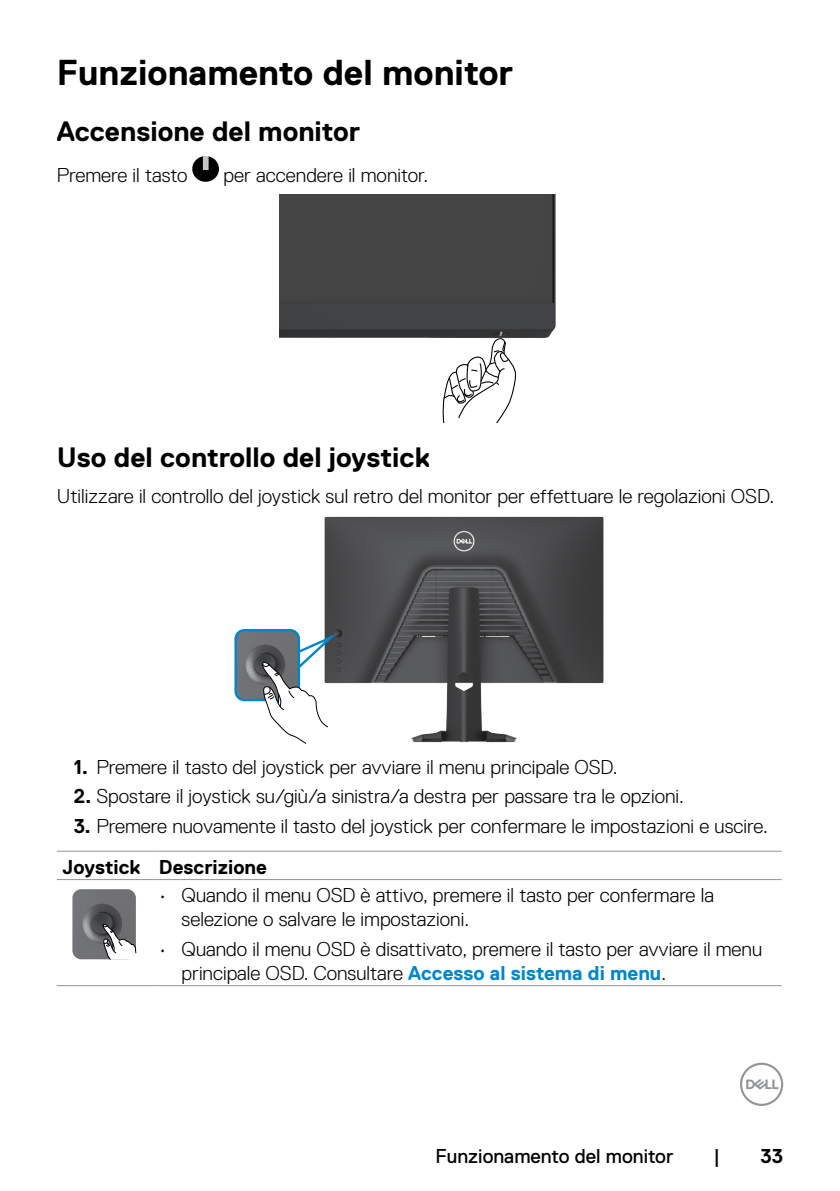
<style>
.page{position:relative;width:840px;height:1191px;background:#fff}
.page>*{position:absolute;margin:0;border:0;box-sizing:border-box;transform-origin:0 0}
.t1{font:700 36px "Dell Replica";color:#000}
.t2{font:700 28px "Dell Replica";color:#000}
.t3{font:300 20px/24px "Dell Replica";color:#000}
.t4{font:20px "Dell Replica";color:#000}
.t5{font:700 20px "Dell Replica";color:#000}
.s1{font-weight:700}
.s2{font-weight:700;color:#0087cb}
</style>
<div class="page">
<svg style="left:740px;top:1062px;width:42px;height:44px"></svg>
<img style="left:193px;top:156px;width:25px;height:26px">
<svg style="left:442px;top:342px;width:74px;height:80px"></svg>
<img style="left:279px;top:195px;width:277px;height:147px">
<img style="left:237px;top:632px;width:24px;height:66px">
<div style="left:234px;top:629px;width:66px;height:72px;border:2px solid #0087cb;border-radius:9px"></div>
<img style="left:324px;top:516px;width:280px;height:227px">
<svg style="left:261px;top:629px;width:82px;height:115px"></svg>
<hr style="left:57px;top:851px;width:96px;height:1px;background:#939598">
<hr style="left:153px;top:851px;width:628px;height:1px;background:#939598">
<hr style="left:57px;top:879px;width:96px;height:1px;background:#939598">
<hr style="left:153px;top:879px;width:628px;height:1px;background:#939598">
<hr style="left:57px;top:985px;width:96px;height:1px;background:#939598">
<hr style="left:153px;top:985px;width:628px;height:1px;background:#939598">
<img style="left:72px;top:889px;width:64px;height:70px">
<svg style="left:102px;top:922px;width:34px;height:37px"></svg>
<h1 class="t1" style="left:57px;top:52px;width:458px">Funzionamento del monitor</h1>
<h2 class="t2" style="left:57px;top:116px;width:305px">Accensione del monitor</h2>
<p class="t3" style="left:57px;top:163px;width:132px">Premere il tasto</p>
<p class="t3" style="left:223px;top:163px;width:206px">per accendere il monitor.</p>
<h2 class="t2" style="left:57px;top:442px;width:374px">Uso del controllo del joystick</h2>
<p class="t3" style="left:57px;top:484px;width:718px">Utilizzare il controllo del joystick sul retro del monitor per effettuare le regolazioni OSD.</p>
<p class="t3" style="left:74px;top:755px;width:545px"><span class="s1">1.</span> Premere il tasto del joystick per avviare il menu principale OSD.</p>
<p class="t3" style="left:74px;top:784px;width:611px"><span class="s1">2.</span> Spostare il joystick su/giù/a sinistra/a destra per passare tra le opzioni.</p>
<p class="t3" style="left:62px;top:806px;width:706px;line-height:40.6px;text-indent:11px"><span class="s1">3.</span> Premere nuovamente il tasto del joystick per confermare le impostazioni e uscire.<br><span class="s1">Joystick Descrizione</span></p>
<p class="t3" style="left:181px;top:883px;width:533px;text-indent:-23px">• Quando il menu OSD è attivo, premere il tasto per confermare la selezione o salvare le impostazioni.</p>
<p class="t3" style="left:181px;top:937px;width:581px;text-indent:-23px">• Quando il menu OSD è disattivato, premere il tasto per avviare il menu principale OSD. Consultare <span class="s2">Accesso al sistema di menu</span>.</p>
<p class="t4" style="left:435px;top:1144px;width:239px">Funzionamento del monitor</p>
<p class="t4" style="left:713px;top:1144px;width:8px">|</p>
<p class="t5" style="left:760px;top:1144px;width:24px">33</p>
</div>
